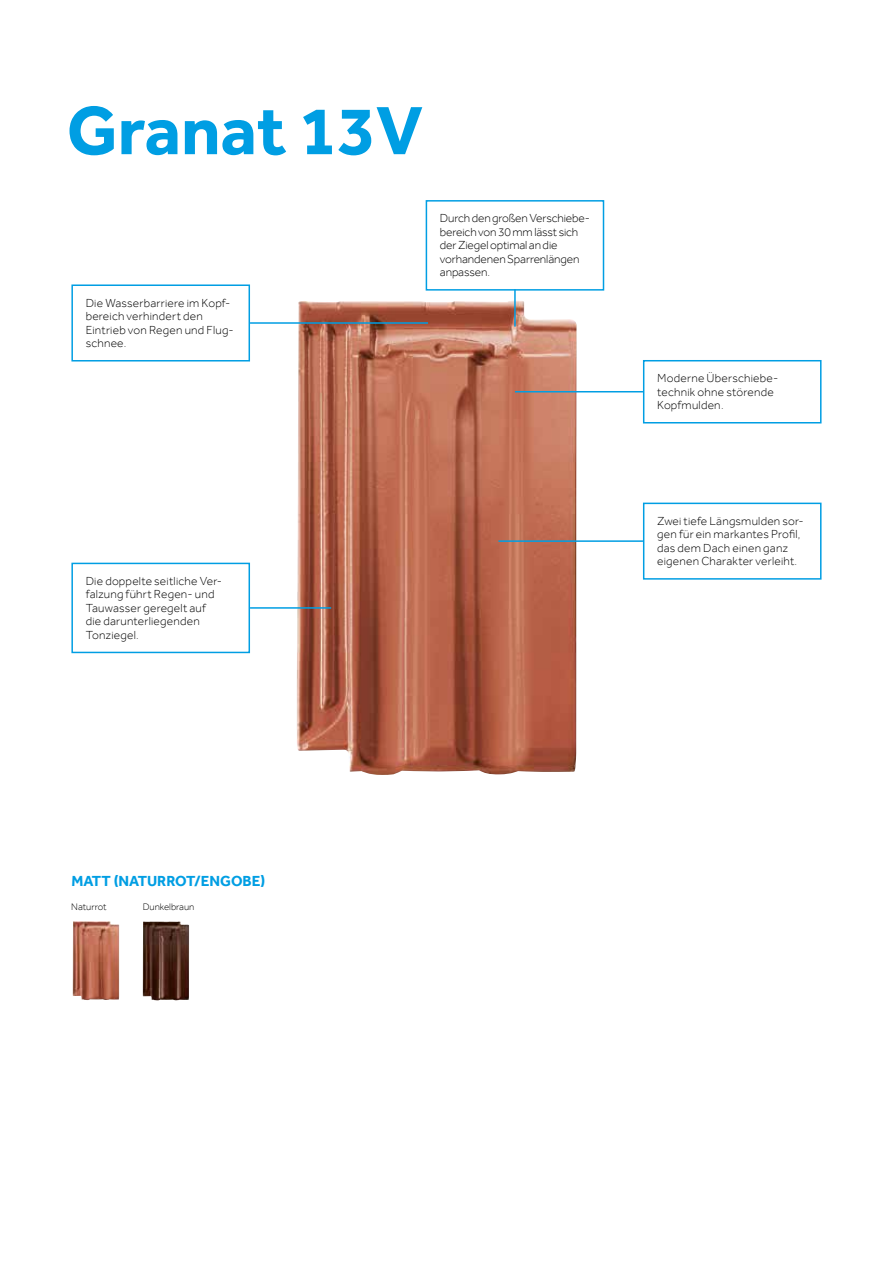
<style>
.page{position:relative;width:893px;height:1263px;background:#fff}
.page>*{position:absolute;margin:0;border:0;box-sizing:border-box;transform-origin:0 0}
.t1{font:700 70.5px "Effra";color:#009ee3}
.t2{font:700 15px "Effra";color:#009ee3}
.t3{font:300 12px/13.5px "Effra";letter-spacing:.015em;color:#000}
.t4{font:300 12px/13.5px "Effra";letter-spacing:-.01em;color:#000}
.t5{font:300 9.75px "Effra";color:#000}
</style>
<div class="page">
<img style="left:296px;top:300px;width:280px;height:475px">
<div style="left:426px;top:200px;width:178px;height:91px;border:2px solid #009ee3"></div>
<hr style="left:514px;top:289px;width:2px;height:38px;background:#009ee3">
<div style="left:643px;top:503px;width:178px;height:77px;border:2px solid #009ee3"></div>
<hr style="left:498px;top:540px;width:145px;height:2px;background:#009ee3">
<div style="left:643px;top:360px;width:178px;height:63px;border:2px solid #009ee3"></div>
<hr style="left:515px;top:391px;width:128px;height:1px;background:#009ee3">
<div style="left:71px;top:284px;width:179px;height:77px;border:2px solid #009ee3"></div>
<hr style="left:250px;top:322px;width:178px;height:2px;background:#009ee3">
<div style="left:71px;top:563px;width:179px;height:90px;border:2px solid #009ee3"></div>
<hr style="left:250px;top:607px;width:81px;height:2px;background:#009ee3">
<img style="left:73px;top:921px;width:46px;height:79px">
<img style="left:143px;top:921px;width:46px;height:79px">
<h1 class="t1" style="left:67px;top:89px;width:358px">Granat 13V</h1>
<p class="t3" style="left:86px;top:296px;width:150px">Die Wasserbarriere im Kopf&shy;bereich verhindert den<br>Eintrieb von Regen und Flug&shy;schnee.</p>
<p class="t4" style="left:440px;top:211px;width:150px">Durch den großen Verschiebe&shy;bereich von 30 mm lässt sich der Ziegel optimal an die vorhandenen Sparrenlängen anpassen.</p>
<p class="t3" style="left:86px;top:574px;width:136px">Die doppelte seitliche Ver&shy;falzung führt Regen- und<br>Tauwasser geregelt auf die darunterliegenden<br>Tonziegel.</p>
<p class="t3" style="left:657px;top:371px;width:121px">Moderne Überschiebe&shy;technik ohne störende<br>Kopfmulden.</p>
<p class="t3" style="left:657px;top:514px;width:148px">Zwei tiefe Längsmulden sor&shy;gen für ein markantes Profil, das dem Dach einen ganz eigenen Charakter verleiht.</p>
<p class="t2" style="left:71px;top:872px;width:195px">MATT (NATURROT/ENGOBE)</p>
<p class="t5" style="left:71px;top:901px;width:37px">Naturrot</p>
<p class="t5" style="left:143px;top:901px;width:53px">Dunkelbraun</p>
</div>
